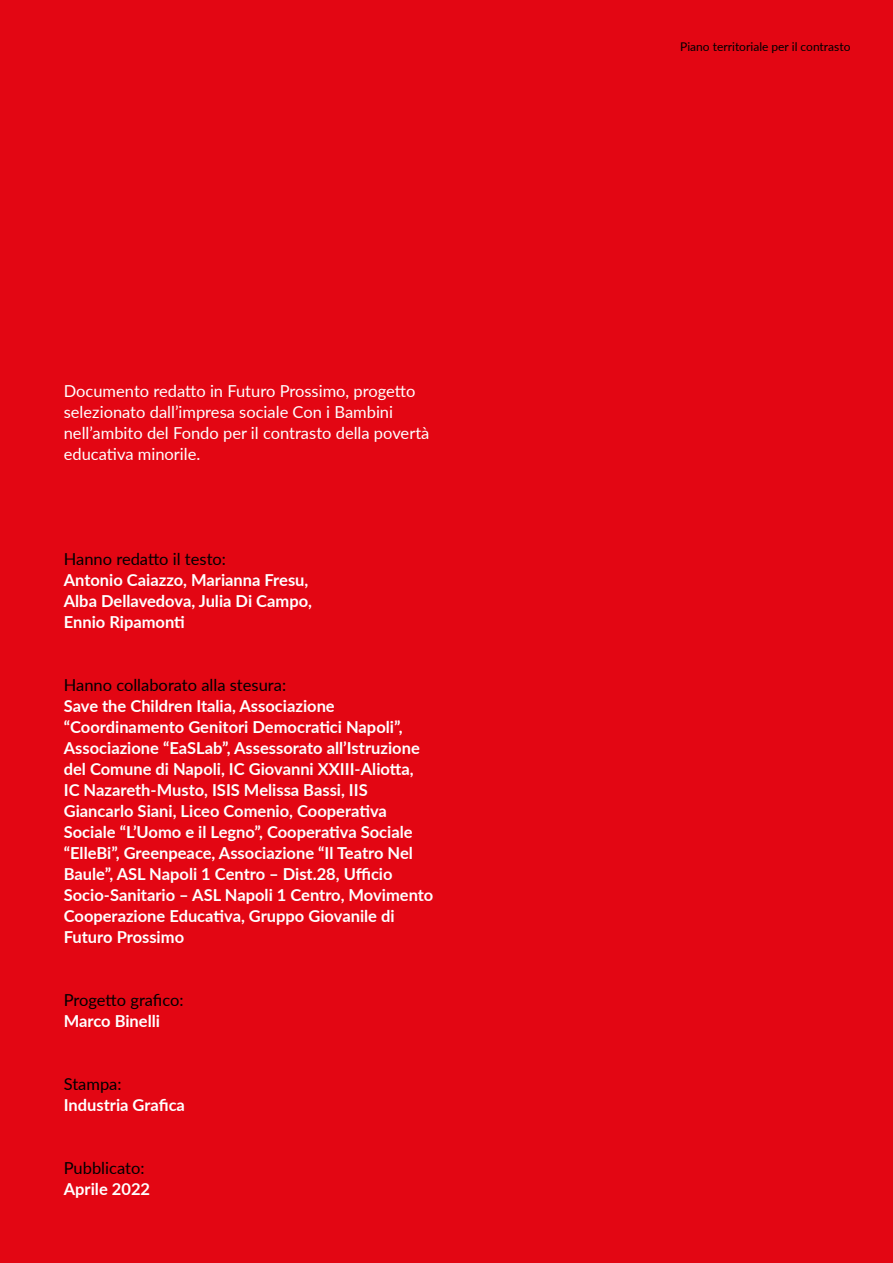
<style>
.page{position:relative;width:893px;height:1263px;background:#e30613}
.page>*{position:absolute;margin:0;border:0;box-sizing:border-box;transform-origin:0 0}
.t1{font:700 16.5px/21px "Lato";color:#fff}
.t2{font:16.5px/21px "Lato";color:#fff}
.t3{font:16.5px "Lato";color:#000}
.t4{font:12px "Lato";color:#000}
</style>
<div class="page">
<p class="t2" style="left:64px;top:380px;width:367px">Documento redatto in Futuro Prossimo, progetto selezionato dall’impresa sociale Con i Bambini nell’ambito del Fondo per il contrasto della povertà educativa minorile.</p>
<p class="t3" style="left:64px;top:547px;width:164px">Hanno redatto il testo:</p>
<p class="t1" style="left:64px;top:569px;width:250px">Antonio Caiazzo, Marianna Fresu,<br>Alba Dellavedova, Julia Di Campo,<br>Ennio Ripamonti</p>
<p class="t3" style="left:64px;top:673px;width:224px">Hanno collaborato alla stesura:</p>
<p class="t1" style="left:64px;top:695px;width:371px">Save the Children Italia, Associazione “Coordinamento Genitori Democratici Napoli”, Associazione “EaSLab”, Assessorato all’Istruzione del Comune di Napoli, IC Giovanni XXIII-Aliotta, IC Nazareth-Musto, ISIS Melissa Bassi, IIS Giancarlo Siani, Liceo Comenio, Cooperativa Sociale “L’Uomo e il Legno”, Cooperativa Sociale “ElleBi”, Greenpeace, Associazione “Il Teatro Nel Baule”, ASL Napoli 1 Centro – Dist.28, Ufficio Socio-Sanitario – ASL Napoli 1 Centro, Movimento Cooperazione Educativa, Gruppo Giovanile di Futuro Prossimo</p>
<p class="t3" style="left:64px;top:988px;width:121px">Progetto grafico:</p>
<p class="t1" style="left:64px;top:1010px;width:98px">Marco Binelli</p>
<p class="t3" style="left:64px;top:1072px;width:59px">Stampa:</p>
<p class="t1" style="left:64px;top:1094px;width:123px">Industria Grafica</p>
<p class="t3" style="left:64px;top:1156px;width:82px">Pubblicato:</p>
<p class="t1" style="left:64px;top:1178px;width:88px">Aprile 2022</p>
<p class="t4" style="left:680px;top:38px;width:172px">Piano territoriale per il contrasto</p>
</div>
